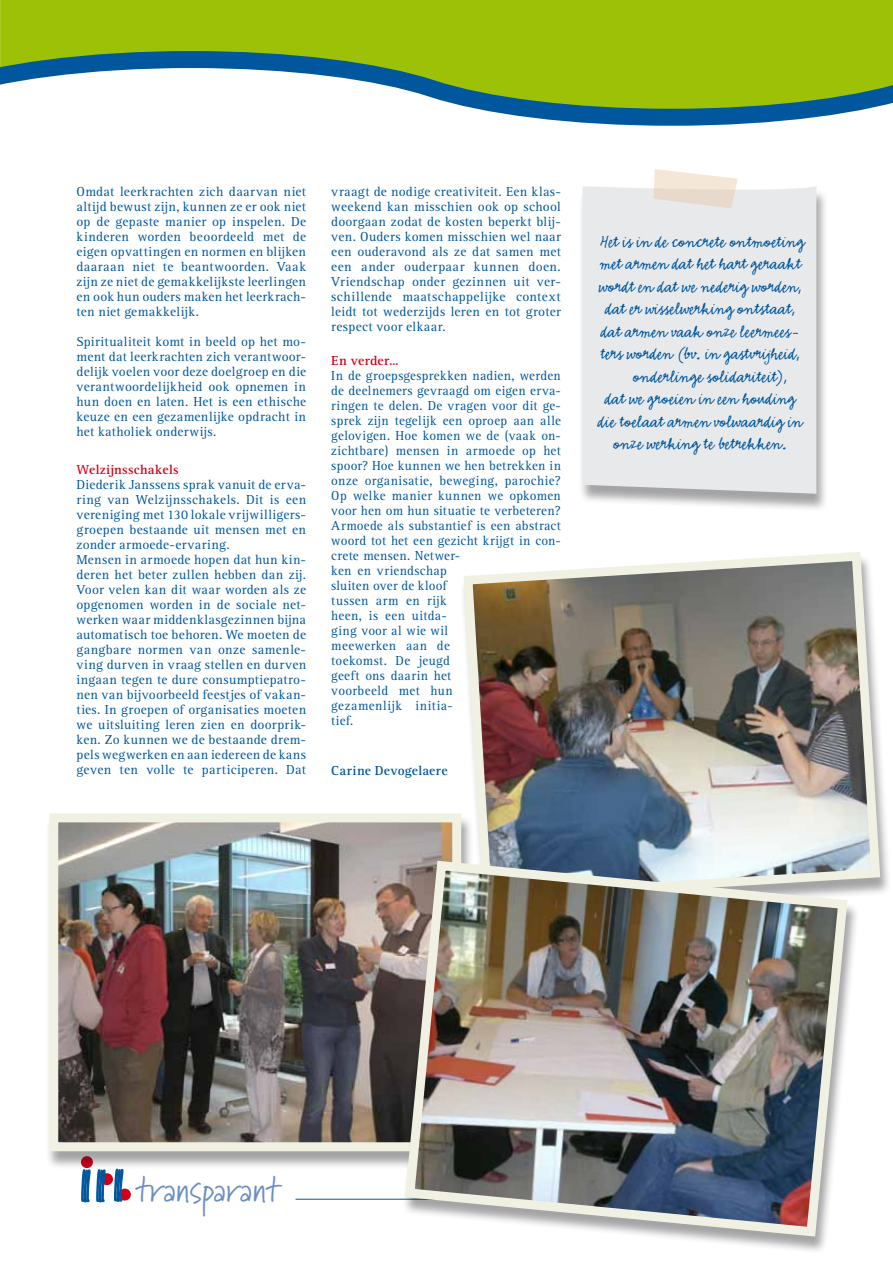
<style>
.page{position:relative;width:893px;height:1263px;background:#fff}
.page>*{position:absolute;margin:0;border:0;box-sizing:border-box;transform-origin:0 0}
.t1{font:35.7px "Marydale";letter-spacing:.01em;color:#6c8fc1}
.t2{font:18px "Emmascript MVB Std";letter-spacing:.005em;color:#00579d}
.t3{font:13.5px/15px "Rotis Serif";letter-spacing:.025em;color:#00579d;text-align:justify}
.t4{font:700 13.5px "Rotis Serif";letter-spacing:.025em;color:#d10019}
.t5{font:700 13.5px "Rotis Serif";letter-spacing:.02em;color:#00579d}
</style>
<div class="page">
<div style="left:579px;top:188px;width:250px;height:323px;background:#1a171c;opacity:.4"></div>
<div style="left:583px;top:186px;width:233px;height:308px;background:#e8e9eb"></div>
<svg style="left:653px;top:169px;width:85px;height:39px;background:#efe5da"></svg>
<div style="left:0;top:0;width:893px;height:51px;background:#9dc107"></div>
<svg style="left:0;top:51px;width:893px;height:74px"></svg>
<hr style="left:296px;top:1199px;width:520px;height:1px;background:#00579d">
<div style="left:101px;top:1173px;width:12px;height:12px;background:#d10019;border-radius:50%"></div>
<div style="left:119px;top:1188px;width:12px;height:12px;background:#d10019;border-radius:50%"></div>
<svg style="left:81px;top:1170px;width:25px;height:33px"></svg>
<svg style="left:114px;top:1170px;width:10px;height:32px"></svg>
<div style="left:45px;top:816px;width:428px;height:354px;background:#1a171c;opacity:.4"></div>
<img style="left:59px;top:823px;width:392px;height:318px">
<div style="left:49px;top:813px;width:412px;height:338px;border:9px solid #f1f1e3"></div>
<img style="left:459px;top:552px;width:426px;height:342px">
<div style="left:401px;top:863px;width:458px;height:391px;background:#1a171c;opacity:.4"></div>
<img style="left:400px;top:856px;width:452px;height:385px">
<p class="t3" style="left:77px;top:184px;width:231px">Omdat leerkrachten zich daarvan niet altijd bewust zijn, kunnen ze er ook niet op de gepaste manier op inspelen. De kinderen worden beoordeeld met de eigen opvattingen en normen en blijken daaraan niet te beantwoorden. Vaak zijn ze niet de gemakkelijkste leerlingen en ook hun ouders maken het leerkrach&shy;ten niet gemakkelijk.</p>
<p class="t3" style="left:77px;top:334px;width:231px">Spiritualiteit komt in beeld op het mo&shy;ment dat leerkrachten zich verantwoor&shy;delijk voelen voor deze doelgroep en die verantwoordelijkheid ook opnemen in hun doen en laten. Het is een ethische keuze en een gezamenlijke opdracht in het katholiek onderwijs.</p>
<p class="t4" style="left:77px;top:462px;width:104px">Welzijnsschakels</p>
<p class="t3" style="left:77px;top:478px;width:231px;text-align:left">Diederik Janssens sprak vanuit de erva&shy;ring van Welzijnsschakels. Dit is een vereniging met 130 lokale vrijwilligers&shy;groepen bestaande uit mensen met en zonder armoede-ervaring.<br>Mensen in armoede hopen dat hun kin&shy;deren het beter zullen hebben dan zij.<br>Voor velen kan dit waar worden als ze opgenomen worden in de sociale net&shy;werken waar middenklasgezinnen bijna automatisch toe behoren. We moeten de gangbare normen van onze samenle&shy;ving durven in vraag stellen en durven ingaan tegen te dure consumptiepatro&shy;nen van bijvoorbeeld feestjes of vakan&shy;ties. In groepen of organisaties moeten we uitsluiting leren zien en doorprik&shy;ken. Zo kunnen we de bestaande drem&shy;pels wegwerken en aan iedereen de kans geven ten volle te participeren. Dat</p>
<p class="t3" style="left:331px;top:184px;width:231px">vraagt de nodige creativiteit. Een klas&shy;weekend kan misschien ook op school doorgaan zodat de kosten beperkt blij&shy;ven. Ouders komen misschien wel naar een ouderavond als ze dat samen met een ander ouderpaar kunnen doen.<br>Vriendschap onder gezinnen uit ver&shy;schillende maatschappelijke context leidt tot wederzijds leren en tot groter respect voor elkaar.</p>
<p class="t4" style="left:331px;top:352px;width:69px">En verder…</p>
<p class="t3" style="left:331px;top:368px;width:231px;text-align:left">In de groepsgesprekken nadien, werden de deelnemers gevraagd om eigen erva&shy;ringen te delen. De vragen voor dit ge&shy;sprek zijn tegelijk een oproep aan alle gelovigen. Hoe komen we de (vaak on&shy;zichtbare) mensen in armoede op het spoor? Hoe kunnen we hen betrekken in onze organisatie, beweging, parochie?<br>Op welke manier kunnen we opkomen voor hen om hun situatie te verbeteren?<br>Armoede als substantief is een abstract woord tot het een gezicht krijgt in con&shy;crete mensen. Netwer--<br>ken en vriendschap<br>sluiten over de kloof<br>tussen arm en rijk<br>heen, is een uitda-<br>ging voor al wie wil<br>meewerken aan de<br>toekomst. De jeugd<br>geeft ons daarin het<br>voorbeeld met hun<br>gezamenlijk initia-<br>tief.</p>
<p class="t5" style="left:331px;top:762px;width:118px">Carine Devogelaere</p>
<h2 class="t2" style="left:600px;top:232px;width:206px">Het is in de concrete ontmoeting</h2>
<h2 class="t2" style="left:600px;top:254px;width:203px">met armen dat het hart geraakt</h2>
<h2 class="t2" style="left:599px;top:277px;width:204px">wordt en dat we nederig worden,</h2>
<h2 class="t2" style="left:606px;top:299px;width:191px">dat er wisselwerking ontstaat,</h2>
<h2 class="t2" style="left:601px;top:322px;width:201px">dat armen vaak onze leermees-</h2>
<h2 class="t2" style="left:601px;top:344px;width:201px">ters worden (bv. in gastvrijheid,</h2>
<h2 class="t2" style="left:633px;top:367px;width:156px">onderlinge solidariteit),</h2>
<h2 class="t2" style="left:605px;top:389px;width:192px">dat we groeien in een houding</h2>
<h2 class="t2" style="left:598px;top:412px;width:206px">die toelaat armen volwaardig in</h2>
<h2 class="t2" style="left:614px;top:434px;width:175px">onze werking te betrekken.</h2>
<h1 class="t1" style="left:135px;top:1167px;width:147px">transparant</h1>
</div>
